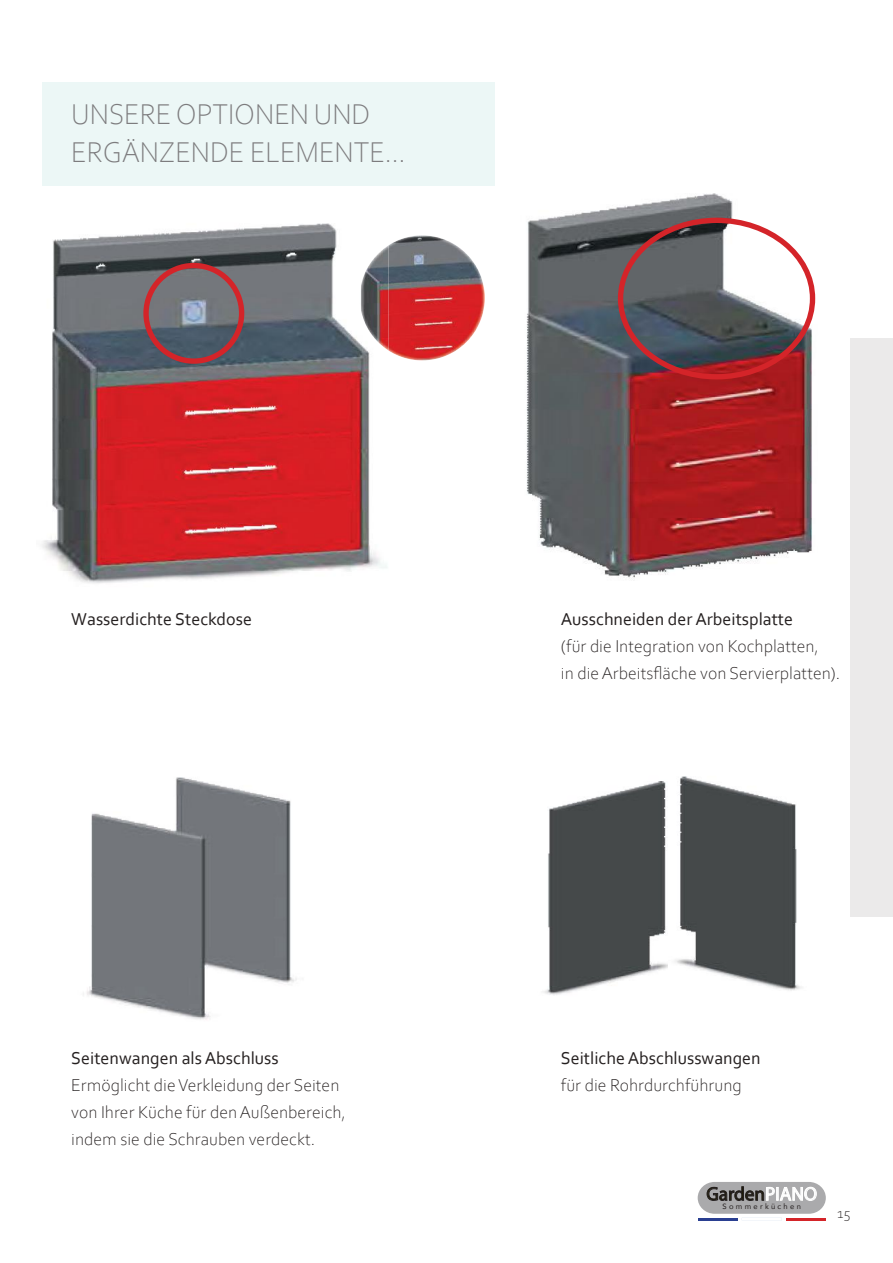
<style>
.page{position:relative;width:893px;height:1263px;background:#fff}
.page>*{position:absolute;margin:0;border:0;box-sizing:border-box;transform-origin:0 0}
.t1{font:300 30px/37.5px "Corbel";color:#7d7c7e;scale:.96 1}
.t2{font:19.05px "Myriad Pro";color:#1c1900}
.t3{font:300 18px/27px "Corbel";color:#241f1f}
.t4{font:18px "Corbel";color:#241f1f}
.t5{font:300 15px "Corbel";color:#241f1f}
.t6{font:7.65px "Avenir";letter-spacing:.3em;color:#241f1f}
.s1{color:#fff}
</style>
<div class="page">
<div style="left:850px;top:338px;width:43px;height:578px;background:#ebeaea"></div>
<svg style="left:698px;top:1182px;width:128px;height:38px"></svg>
<hr style="left:786px;top:1218px;width:40px;height:2px;background:#d42429">
<img style="left:526px;top:193px;width:290px;height:385px">
<svg style="left:618px;top:218px;width:197px;height:161px"></svg>
<div style="left:43px;top:82px;width:452px;height:104px;background:#ecf7f6"></div>
<img style="left:83px;top:777px;width:214px;height:243px">
<img style="left:42px;top:223px;width:346px;height:360px">
<svg style="left:143px;top:263px;width:101px;height:101px;background:#75616a"></svg>
<img style="left:543px;top:776px;width:259px;height:219px">
<img style="left:388px;top:235px;width:34px;height:120px">
<img style="left:360px;top:245px;width:28px;height:54px">
<h1 class="t1" style="left:71px;top:94px;width:350px">UNSERE OPTIONEN UND<br>ERGÄNZENDE ELEMENTE…</h1>
<p class="t4" style="left:71px;top:608px;width:182px">Wasserdichte Steckdose</p>
<p class="t4" style="left:561px;top:608px;width:234px">Ausschneiden der Arbeitsplatte</p>
<p class="t3" style="left:561px;top:632px;width:281px">(für die Integration von Kochplatten,<br>in die Arbeitsfläche von Servierplatten).</p>
<p class="t4" style="left:71px;top:1046px;width:209px">Seitenwangen als Abschluss</p>
<p class="t3" style="left:71px;top:1070px;width:276px">Ermöglicht die Verkleidung der Seiten von Ihrer Küche für den Außenbereich, indem sie die Schrauben verdeckt.</p>
<p class="t4" style="left:561px;top:1046px;width:201px">Seitliche Abschlusswangen</p>
<p class="t3" style="left:561px;top:1070px;width:182px">für die Rohrdurchführung</p>
<p class="t2" style="left:706px;top:1182px;width:112px">Garden<span class="s1">PIANO</span></p>
<p class="t6" style="left:723px;top:1200px;width:80px">Sommerküchen</p>
<p class="t5" style="left:837px;top:1203px;width:15px">15</p>
</div>
